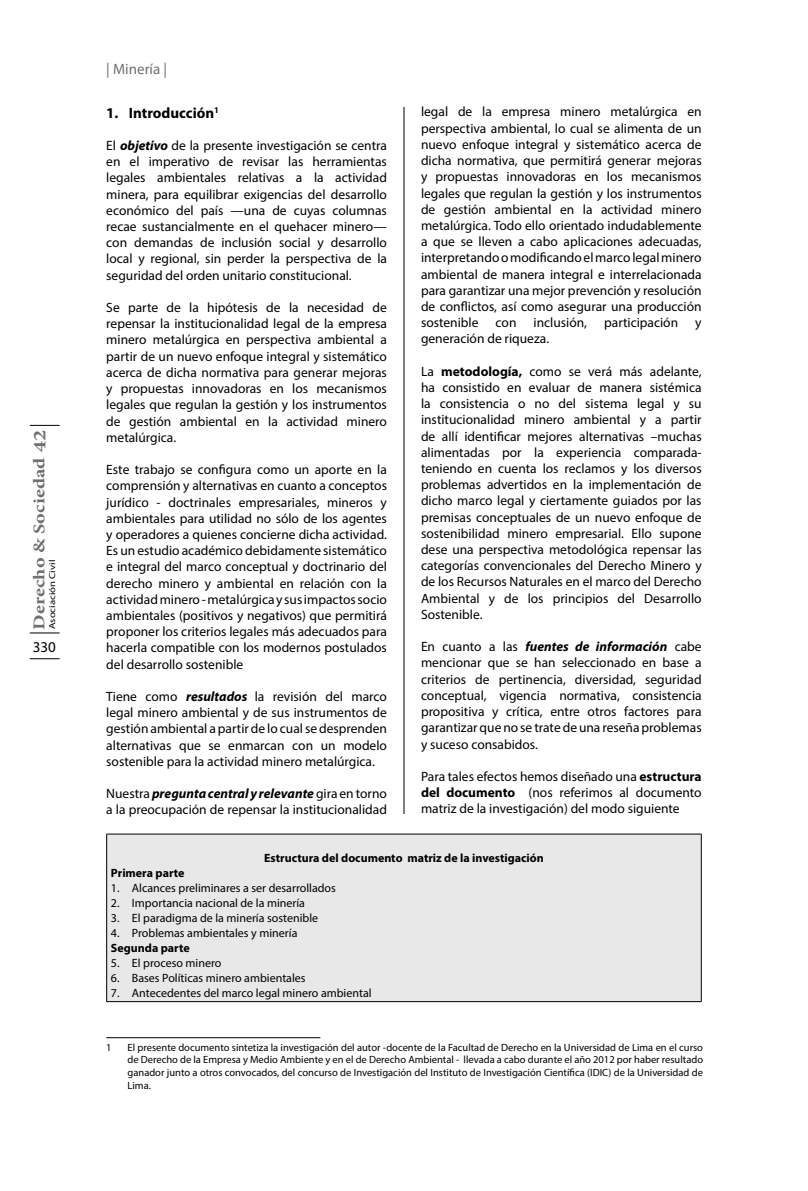
<style>
.page{position:relative;width:808px;height:1191px;background:#fff}
.page>*{position:absolute;margin:0;border:0;box-sizing:border-box;transform-origin:0 0}
.t1{font:700 16.5px "Minion Pro";letter-spacing:.005em;color:#706f6f;scale:1.23 1}
.t2{font:700 15px "Myriad Pro";color:#000}
.t3{font:15px "Myriad Pro";color:#706f6f}
.t4{font:15px "Myriad Pro";color:#000}
.t5{font:13.5px/16.2px "Myriad Pro";color:#000;text-align:justify}
.t6{font:12px "Myriad Pro";color:#000}
.t7{font:700 12px "Myriad Pro";color:#000}
.t8{font:10.5px/12.6px "Myriad Pro";color:#000;text-align:justify}
.t9{font:8.7px "Myriad Pro";color:#000;scale:1.23 1}
.s1{font-size:18px}
.s2{font-weight:700;font-style:italic}
.s3{font-weight:700}
</style>
<div class="page">
<hr style="left:404px;top:107px;width:1px;height:982px;background:#000">
<hr style="left:30px;top:658px;width:30px;height:1px;background:#000">
<hr style="left:30px;top:632px;width:30px;height:1px;background:#000">
<hr style="left:30px;top:425px;width:30px;height:1px;background:#000">
<div style="left:392px;top:814px;width:25px;height:281px;background:#fff"></div>
<hr style="left:106px;top:1037px;width:214px;height:1px;background:#000">
<div style="left:107px;top:834px;width:594px;height:167px;background:#e8e8e8"></div>
<hr style="left:106px;top:833px;width:596px;height:1px;background:#000">
<hr style="left:106px;top:834px;width:1px;height:167px;background:#000">
<hr style="left:701px;top:834px;width:1px;height:167px;background:#000">
<hr style="left:106px;top:1001px;width:596px;height:1px;background:#000">
<p class="t1" style="left:27px;top:629px;width:164px;rotate:-90deg">Derecho &amp; Sociedad <span class="s1">42</span></p>
<p class="t9" style="left:47px;top:629px;width:58px;rotate:-90deg">Asociación Civil</p>
<p class="t4" style="left:33px;top:637px;width:25px">330</p>
<p class="t3" style="left:106px;top:59px;width:62px">| Minería |</p>
<p class="t2" style="left:106px;top:103px;width:114px">1. Introducción<sup>1</sup></p>
<p class="t5" style="left:106px;top:137px;width:282px">El <span class="s2">objetivo</span> de la presente investigación se centra en el imperativo de revisar las herramientas legales ambientales relativas a la actividad minera, para equilibrar exigencias del desarrollo económico del país —una de cuyas columnas recae sustancialmente en el quehacer minero— con demandas de inclusión social y desarrollo local y regional, sin perder la perspectiva de la seguridad del orden unitario constitucional.</p>
<p class="t5" style="left:106px;top:299px;width:282px">Se parte de la hipótesis de la necesidad de repensar la institucionalidad legal de la empresa minero metalúrgica en perspectiva ambiental a partir de un nuevo enfoque integral y sistemático acerca de dicha normativa para generar mejoras y propuestas innovadoras en los mecanismos legales que regulan la gestión y los instrumentos de gestión ambiental en la actividad minero metalúrgica.</p>
<p class="t5" style="left:106px;top:461px;width:282px">Este trabajo se configura como un aporte en la comprensión y alternativas en cuanto a conceptos jurídico - doctrinales empresariales, mineros y ambientales para utilidad no sólo de los agentes y operadores a quienes concierne dicha actividad.<br>Es un estudio académico debidamente sistemático e integral del marco conceptual y doctrinario del derecho minero y ambiental en relación con la actividad minero - metalúrgica y sus impactos socio ambientales (positivos y negativos) que permitirá proponer los criterios legales más adecuados para hacerla compatible con los modernos postulados del desarrollo sostenible</p>
<p class="t5" style="left:106px;top:688px;width:282px">Tiene como <span class="s2">resultados</span> la revisión del marco legal minero ambiental y de sus instrumentos de gestión ambiental a partir de lo cual se desprenden alternativas que se enmarcan con un modelo sostenible para la actividad minero metalúrgica.</p>
<p class="t5" style="left:106px;top:785px;width:282px">Nuestra <span class="s2">pregunta central y relevante</span> gira en torno a la preocupación de repensar la institucionalidad</p>
<p class="t5" style="left:421px;top:104px;width:282px">legal de la empresa minero metalúrgica en perspectiva ambiental, lo cual se alimenta de un nuevo enfoque integral y sistemático acerca de dicha normativa, que permitirá generar mejoras y propuestas innovadoras en los mecanismos legales que regulan la gestión y los instrumentos de gestión ambiental en la actividad minero metalúrgica. Todo ello orientado indudablemente a que se lleven a cabo aplicaciones adecuadas, interpretando o modificando el marco legal minero ambiental de manera integral e interrelacionada para garantizar una mejor prevención y resolución de conflictos, así como asegurar una producción sostenible</p>
<p class="t5" style="left:496px;top:314px;width:22px">con</p>
<p class="t5" style="left:533px;top:314px;width:55px">inclusión,</p>
<p class="t5" style="left:604px;top:314px;width:76px">participación</p>
<p class="t5" style="left:695px;top:314px;width:8px">y</p>
<p class="t5" style="left:421px;top:330px;width:130px">generación de riqueza.</p>
<p class="t5" style="left:421px;top:363px;width:282px">La <span class="s3">metodología,</span> como se verá más adelante, ha consistido en evaluar de manera sistémica la consistencia o no del sistema legal y su institucionalidad minero ambiental y a partir de allí identificar mejores alternativas –muchas alimentadas por la experiencia comparada&shy;teniendo en cuenta los reclamos y los diversos problemas advertidos en la implementación de dicho marco legal y ciertamente guiados por las premisas conceptuales de un nuevo enfoque de sostenibilidad minero empresarial. Ello supone dese una perspectiva metodológica repensar las categorías convencionales del Derecho Minero y de los Recursos Naturales en el marco del Derecho Ambiental y de los principios del Desarrollo Sostenible.</p>
<p class="t5" style="left:421px;top:638px;width:282px">En cuanto a las <span class="s2">fuentes de información</span> cabe mencionar que se han seleccionado en base a criterios de pertinencia, diversidad, seguridad conceptual, vigencia normativa, consistencia propositiva y crítica, entre otros factores para garantizar que no se trate de una reseña problemas y suceso consabidos.</p>
<p class="t5" style="left:421px;top:768px;width:282px">Para tales efectos hemos diseñado una <span class="s3">estructura del documento</span> (nos referimos al documento matriz de la investigación) del modo siguiente</p>
<p class="t7" style="left:264px;top:850px;width:281px">Estructura del documento matriz de la investigación</p>
<p class="t7" style="left:111px;top:865px;width:75px">Primera parte</p>
<p class="t6" style="left:111px;top:881px;width:227px">1. Alcances preliminares a ser desarrollados</p>
<p class="t6" style="left:111px;top:896px;width:196px">2. Importancia nacional de la minería</p>
<p class="t6" style="left:111px;top:911px;width:209px">3. El paradigma de la minería sostenible</p>
<p class="t6" style="left:111px;top:926px;width:188px">4. Problemas ambientales y minería</p>
<p class="t7" style="left:111px;top:940px;width:80px">Segunda parte</p>
<p class="t6" style="left:111px;top:956px;width:112px">5. El proceso minero</p>
<p class="t6" style="left:111px;top:971px;width:196px">6. Bases Políticas minero ambientales</p>
<p class="t6" style="left:111px;top:986px;width:262px">7. Antecedentes del marco legal minero ambiental</p>
<p class="t8" style="left:106px;top:1040px;width:7px">1</p>
<p class="t8" style="left:128px;top:1040px;width:577px">El presente documento sintetiza la investigación del autor -docente de la Facultad de Derecho en la Universidad de Lima en el curso de Derecho de la Empresa y Medio Ambiente y en el de Derecho Ambiental - llevada a cabo durante el año 2012 por haber resultado ganador junto a otros convocados, del concurso de Investigación del Instituto de Investigación Científica (IDIC) de la Universidad de Lima.</p>
</div>
